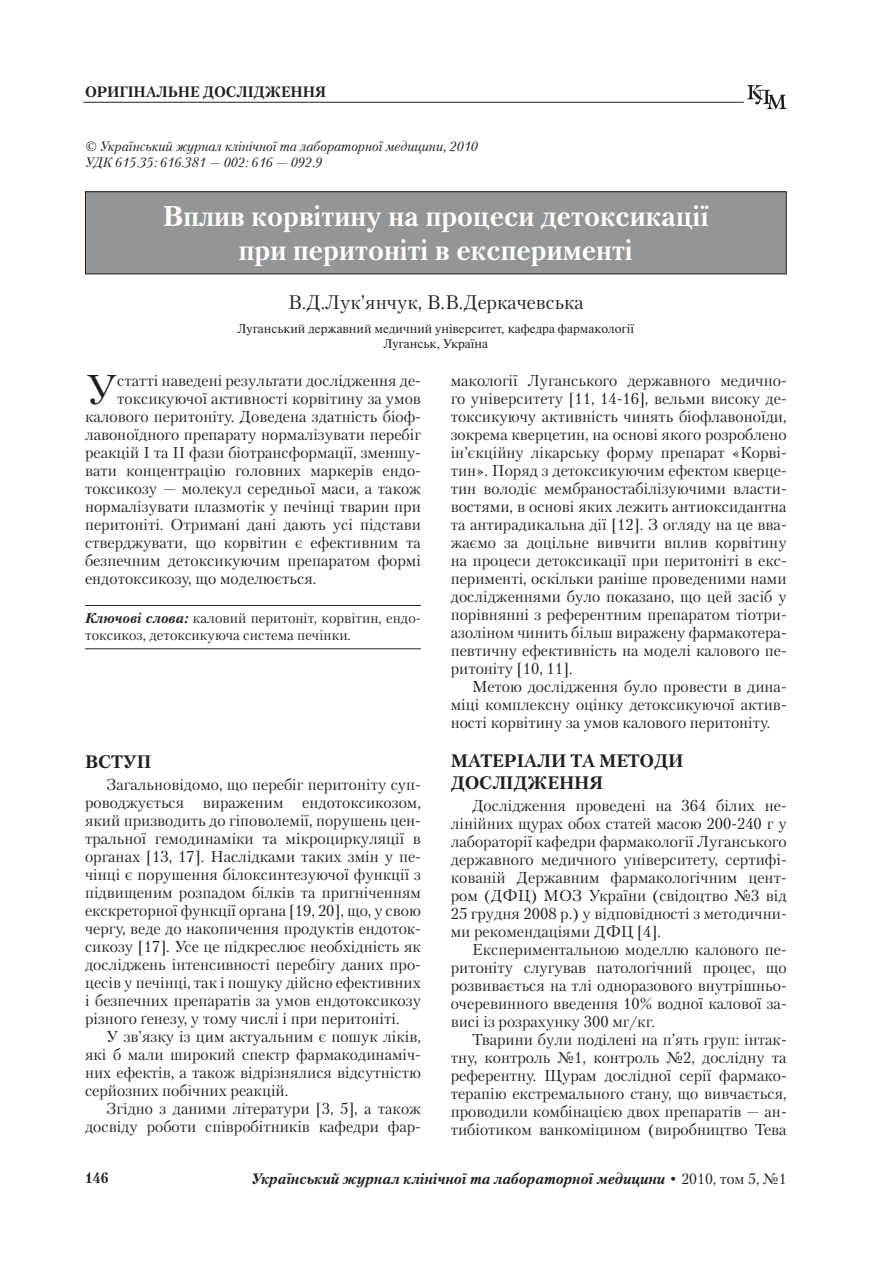
<style>
.page{position:relative;width:893px;height:1263px;background:#fff}
.page>*{position:absolute;margin:0;border:0;box-sizing:border-box;transform-origin:0 0}
.BUKVITSA{font:41.4px "Petersburg C";color:#231f20}
.ZAGOLOVOK{font:700 28.5px/33.8px "Petersburg C";color:#fff;text-align:center}
.AVTORI{font:19.5px "Petersburg C";color:#231f20}
.PODZAGOLOV{font:700 18px/21.6px "Petersburg C";color:#231f20}
.TXT{font:15.75px/18px "Petersburg C";color:#231f20;text-align:justify}
.BUKVITSA-2{font:15.75px "Petersburg C";color:#231f20}
.t1{font:italic 700 15px "Petersburg C";color:#231f20}
.t2{font:700 15px "Petersburg C";color:#231f20}
._02_KLUCH{font:14.25px/17.1px "Petersburg C";color:#231f20}
.UDK_2{font:italic 13.5px "Petersburg C";color:#231f20}
.GOROD{font:12.75px/15.3px "Newton C";color:#231f20;text-align:center}
.s1{font-weight:700;font-style:italic}
.s2{font-weight:400;font-style:normal}
</style>
<div class="page">
<svg style="left:747px;top:85px;width:40px;height:24px"></svg>
<hr style="left:83px;top:102px;width:661px;height:1px;background:#231f20">
<div style="left:85px;top:192px;width:701px;height:82px;background:#939698"></div>
<div style="left:85px;top:191px;width:702px;height:83px;border:1px solid #231f20"></div>
<hr style="left:85px;top:605px;width:336px;height:1px;background:#231f20">
<hr style="left:85px;top:648px;width:336px;height:1px;background:#231f20">
<p class="t2" style="left:85px;top:82px;width:243px">ОРИГIНАЛЬНЕ ДОСЛIДЖЕННЯ</p>
<p class="UDK_2" style="left:85px;top:138px;width:394px">© Український журнал клінічної та лабораторної медицини, 2010</p>
<p class="UDK_2" style="left:85px;top:154px;width:239px">УДК 615.35: 616.381 — 002: 616 — 092.9</p>
<p class="ZAGOLOVOK" style="left:163px;top:199px;width:548px">Вплив корвітину на процеси детоксикації при перитоніті в експерименті</p>
<p class="AVTORI" style="left:288px;top:290px;width:297px">В.Д.Лук’янчук, В.В.Деркачевська</p>
<p class="GOROD" style="left:238px;top:321px;width:398px">Луганський державний медичний університет, кафедра фармакології<br>Луганськ, Україна</p>
<p class="BUKVITSA" style="left:85px;top:365px;width:34px">У</p>
<p class="BUKVITSA-2" style="left:117px;top:372px;width:305px">статті наведені результати дослідження де-</p>
<p class="TXT" style="left:451px;top:372px;width:337px">макології Луганського державного медично&shy;го університету [11, 14-16], вельми високу де&shy;токсикуючу активність чинять біофлавоноїди, зокрема кверцетин, на основі якого розроблено ін’єкційну лікарську форму препарат «Корві&shy;тин». Поряд з детоксикуючим ефектом кверце&shy;тин володіє мембраностабілізуючими власти&shy;востями, в основі яких лежить антиоксидантна та антирадикальна дії [12]. З огляду на це вва&shy;жаємо за доцільне вивчити вплив корвітину на процеси детоксикації при перитоніті в екс&shy;перименті, оскільки раніше проведеними нами дослідженнями було показано, що цей засіб у порівнянні з референтним препаратом тіотри&shy;азоліном чинить більш виражену фармакотера&shy;певтичну ефективність на моделі калового пе&shy;ритоніту [10, 11].</p>
<p class="TXT" style="left:451px;top:678px;width:337px;text-indent:21px">Метою дослідження було провести в дина&shy;міці комплексну оцінку детоксикуючої актив&shy;ності корвітину за умов калового перитоніту.</p>
<p class="PODZAGOLOV" style="left:451px;top:750px;width:234px">МАТЕРІАЛИ ТА МЕТОДИ<br>ДОСЛІДЖЕННЯ</p>
<p class="TXT" style="left:451px;top:796px;width:337px;text-indent:21px">Дослідження проведені на 364 білих не&shy;лінійних щурах обох статей масою 200-240 г у лабораторії кафедри фармакології Луганського державного медичного університету, сертифі&shy;кованій Державним фармакологічним цент&shy;ром (ДФЦ) МОЗ України (свідоцтво №3 від 25 грудня 2008 р.) у відповідності з методични&shy;ми рекомендаціями ДФЦ [4].</p>
<p class="TXT" style="left:451px;top:940px;width:337px;text-indent:21px">Експериментальною моделлю калового пе&shy;ритоніту слугував патологічний процес, що розвивається на тлі одноразового внутрішньо&shy;очеревинного введення 10% водної калової за&shy;висі із розрахунку 300 мг/кг.</p>
<p class="TXT" style="left:451px;top:1030px;width:337px;text-indent:21px">Тварини були поділені на п’ять груп: інтак&shy;тну, контроль №1, контроль №2, дослідну та референтну. Щурам дослідної серії фармако&shy;терапію екстремального стану, що вивчається, проводили комбінацією двох препаратів — ан&shy;тибіотиком ванкоміцином (виробництво Тева</p>
<p class="BUKVITSA-2" style="left:117px;top:390px;width:305px">токсикуючої активності корвітину за умов</p>
<p class="BUKVITSA-2" style="left:85px;top:408px;width:337px">калового перитоніту. Доведена здатність біоф-</p>
<p class="BUKVITSA-2" style="left:85px;top:426px;width:337px">лавоноїдного препарату нормалізувати перебіг</p>
<p class="BUKVITSA-2" style="left:85px;top:444px;width:337px">реакцій I та II фази біотрансформації, зменшу-</p>
<p class="BUKVITSA-2" style="left:85px;top:462px;width:337px">вати концентрацію головних маркерів ендо-</p>
<p class="BUKVITSA-2" style="left:85px;top:480px;width:337px">токсикозу — молекул середньої маси, а також</p>
<p class="BUKVITSA-2" style="left:85px;top:498px;width:337px">нормалізувати плазмотік у печінці тварин при</p>
<p class="BUKVITSA-2" style="left:85px;top:516px;width:337px">перитоніті. Отримані дані дають усі підстави</p>
<p class="BUKVITSA-2" style="left:85px;top:534px;width:337px">стверджувати, що корвітин є ефективним та</p>
<p class="BUKVITSA-2" style="left:85px;top:552px;width:337px">безпечним детоксикуючим препаратом формі</p>
<p class="BUKVITSA-2" style="left:85px;top:570px;width:233px">ендотоксикозу, що моделюється.</p>
<p class="_02_KLUCH" style="left:85px;top:609px;width:337px"><span class="s1">Ключові слова:</span> каловий перитоніт, корвітин, ендо&shy;токсикоз, детоксикуюча система печінки.</p>
<p class="PODZAGOLOV" style="left:85px;top:750px;width:68px">ВСТУП</p>
<p class="TXT" style="left:85px;top:775px;width:337px;text-indent:21px">Загальновідомо, що перебіг перитоніту суп&shy;роводжується вираженим ендотоксикозом, який призводить до гіповолемії, порушень цен&shy;тральної гемодинаміки та мікроциркуляції в органах [13, 17]. Наслідками таких змін у пе&shy;чінці є порушення білоксинтезуючої функції з підвищеним розпадом білків та пригніченням екскреторної функції органа [19, 20], що, у свою чергу, веде до накопичення продуктів ендоток&shy;сикозу [17]. Усе це підкреслює необхідність як досліджень інтенсивності перебігу даних про&shy;цесів у печінці, так і пошуку дійсно ефективних і безпечних препаратів за умов ендотоксикозу різного ґенезу, у тому числі і при перитоніті.</p>
<p class="TXT" style="left:85px;top:1027px;width:337px;text-indent:21px">У зв’язку із цим актуальним є пошук ліків, які б мали широкий спектр фармакодинаміч&shy;них ефектів, а також відрізнялися відсутністю серйозних побічних реакцій.</p>
<p class="TXT" style="left:85px;top:1099px;width:337px;text-align:right">Згідно з даними літератури [3, 5], а також досвіду роботи співробітників кафедри фар-</p>
<p class="t2" style="left:85px;top:1169px;width:25px">146</p>
<p class="t1" style="left:251px;top:1169px;width:537px">Український журнал клiнiчної та лабораторної медицини <span class="s2">• 2010, том 5, №1</span></p>
</div>
